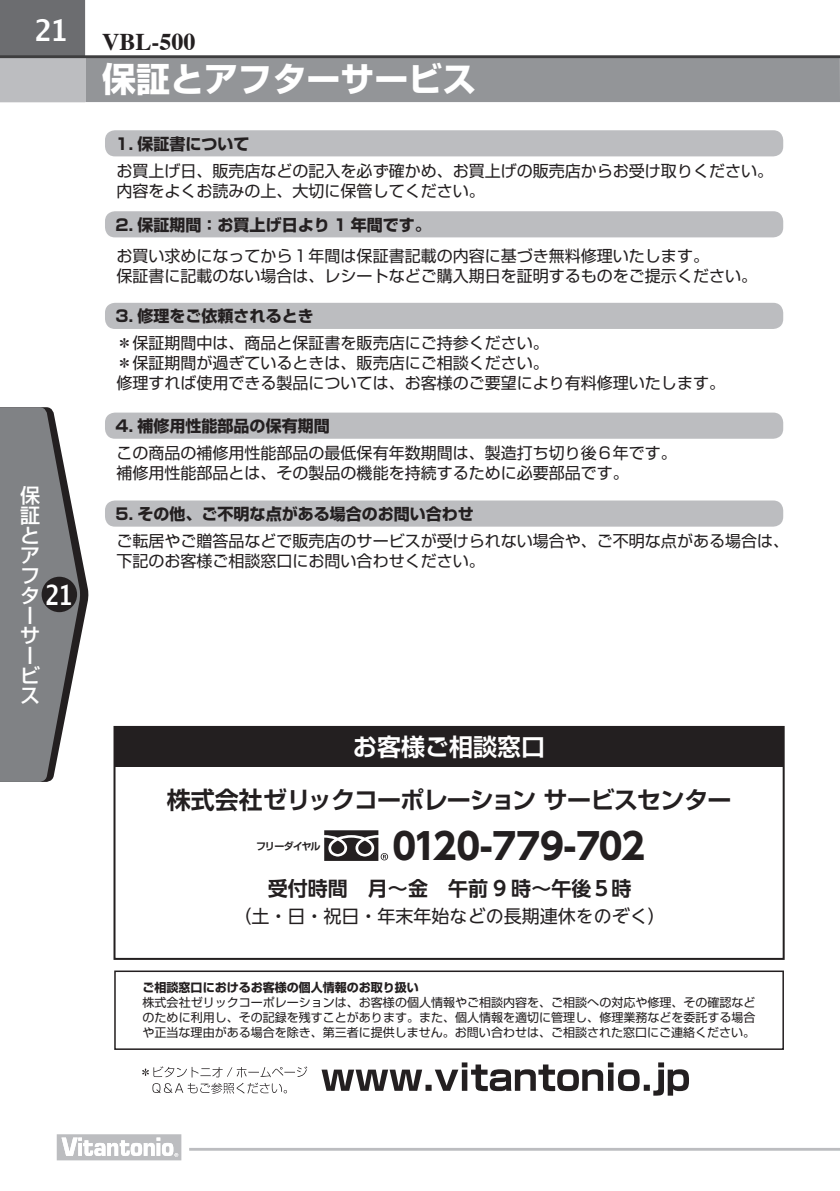
<style>
.page{position:relative;width:840px;height:1191px;background:#fff}
.page>*{position:absolute;margin:0;border:0;box-sizing:border-box;transform-origin:0 0}
.t1{font:700 36px "UD Shin Go NT Pro";letter-spacing:-.04em;color:#231f20}
.t2{font:700 34px "Shin Go Pro";color:#fff}
.t3{font:700 30px "Lucida Grande";color:#fff;scale:.9 1}
.t4{font:700 28px "Lucida Grande";color:#fff;scale:.8 1}
.t5{font:700 24px "Shin Go Pro De";letter-spacing:-.02em;color:#231f20}
.t6{font:700 24px "Shin Go Pro De";color:#fff}
.t7{font:700 24px "Times";color:#231f20}
.t8{font:700 20px "UD Shin Go NT Pro De";color:#231f20}
.t9{font:500 20px/20px "Shin Go Pro";color:#fff}
.t10{font:18px "UD Shin Go NT Pro";color:#231f20}
.t11{font:16px/20px "Shin Go Pro";color:#231f20}
.t12{font:700 16px "Shin Go Pro";color:#231f20}
.t13{font:12px/15.2px "Shin Go Pro";color:#231f20;text-align:justify}
.t14{font:700 12px "Shin Go Pro";color:#231f20}
.t15{font:700 10px "Shin Go Pro De";letter-spacing:-.1em;color:#231f20}
</style>
<div class="page">
<hr style="left:839px;top:57px;width:1px;height:45px;background:#939598">
<div style="left:0;top:57px;width:839px;height:45px;background:#939598"></div>
<div style="left:0;top:0;width:85px;height:102px;background:#6c6d70"></div>
<div style="left:0;top:57px;width:85px;height:45px;background:#bcbdc0"></div>
<hr style="left:0;top:55px;width:839px;height:3px;background:#3e3e3f">
<svg style="left:0;top:407px;width:89px;height:375px"></svg>
<div style="left:42px;top:577px;width:35px;height:35px;background:#231f20;border-radius:50%"></div>
<hr style="left:189px;top:1147px;width:650px;height:3px;background:#bcbdc0">
<div style="left:105px;top:130px;width:677px;height:26px;background:#bcbdc0;border-radius:10px"></div>
<div style="left:105px;top:211px;width:677px;height:26px;background:#bcbdc0;border-radius:10px"></div>
<div style="left:105px;top:303px;width:677px;height:26px;background:#bcbdc0;border-radius:10px"></div>
<div style="left:105px;top:412px;width:677px;height:27px;background:#bcbdc0;border-radius:10px"></div>
<div style="left:105px;top:500px;width:677px;height:26px;background:#bcbdc0;border-radius:10px"></div>
<svg style="left:321px;top:1062px;width:367px;height:33px"></svg>
<svg style="left:142px;top:1066px;width:165px;height:27px"></svg>
<div style="left:114px;top:970px;width:669px;height:80px;border:2px solid #231f20"></div>
<div style="left:114px;top:726px;width:669px;height:40px;background:#231f20"></div>
<svg style="left:324px;top:830px;width:64px;height:31px"></svg>
<div style="left:113px;top:726px;width:671px;height:234px;border:2px solid #231f20"></div>
<svg style="left:57px;top:1134px;width:124px;height:26px"></svg>
<h3 class="t3" style="left:34px;top:6px;width:39px">21</h3>
<p class="t9" style="left:20px;top:482px;width:21px">保証とアフターサービス</p>
<h3 class="t4" style="left:45px;top:572px;width:36px">21</h3>
<h3 class="t7" style="left:102px;top:19px;width:95px">VBL-500</h3>
<h2 class="t2" style="left:102px;top:52px;width:376px">保証とアフターサービス</h2>
<p class="t12" style="left:115px;top:131px;width:136px">1. 保証書について</p>
<p class="t11" style="left:116px;top:159px;width:657px">お買上げ日、販売店などの記入を必ず確かめ、お買上げの販売店からお受け取りください。内容をよくお読みの上、大切に保管してください。</p>
<p class="t12" style="left:115px;top:212px;width:317px">2. 保証期間：お買上げ日より 1 年間です。</p>
<p class="t11" style="left:116px;top:244px;width:641px">お買い求めになってから１年間は保証書記載の内容に基づき無料修理いたします。<br>保証書に記載のない場合は、レシートなどご購入期日を証明するものをご提示ください。</p>
<p class="t12" style="left:115px;top:303px;width:200px">3. 修理をご依頼されるとき</p>
<p class="t11" style="left:116px;top:331px;width:609px">＊保証期間中は、商品と保証書を販売店にご持参ください。<br>＊保証期間が過ぎているときは、販売店にご相談ください。<br>修理すれば使用できる製品については、お客様のご要望により有料修理いたします。</p>
<p class="t12" style="left:115px;top:413px;width:216px">4. 補修用性能部品の保有期間</p>
<p class="t11" style="left:116px;top:441px;width:561px">この商品の補修用性能部品の最低保有年数期間は、製造打ち切り後６年です。補修用性能部品とは、その製品の機能を持続するために必要部品です。</p>
<p class="t12" style="left:115px;top:501px;width:360px">5. その他、ご不明な点がある場合のお問い合わせ</p>
<p class="t11" style="left:116px;top:529px;width:673px">ご転居やご贈答品などで販売店のサービスが受けられない場合や、ご不明な点がある場合は、下記のお客様ご相談窓口にお問い合わせください。</p>
<h3 class="t6" style="left:353px;top:727px;width:193px">お客様ご相談窓口</h3>
<h3 class="t5" style="left:167px;top:780px;width:566px">株式会社ゼリックコーポレーション サービスセンター</h3>
<p class="t15" style="left:256px;top:838px;width:66px">フリーダイヤル</p>
<h1 class="t1" style="left:392px;top:816px;width:254px">0120-779-702</h1>
<p class="t8" style="left:268px;top:872px;width:365px">受付時間　月～金　午前 9 時～午後５時</p>
<p class="t10" style="left:233px;top:901px;width:434px">（土・日・祝日・年末年始などの長期連休をのぞく）</p>
<p class="t14" style="left:142px;top:978px;width:277px">ご相談窓口におけるお客様の個人情報のお取り扱い</p>
<p class="t13" style="left:142px;top:993px;width:614px">株式会社ゼリックコーポレーションは、お客様の個人情報やご相談内容を、ご相談への対応や修理、その確認などのために利用し、その記録を残すことがあります。また、個人情報を適切に管理し、修理業務などを委託する場合や正当な理由がある場合を除き、第三者に提供しません。お問い合わせは、ご相談された窓口にご連絡ください。</p>
</div>
